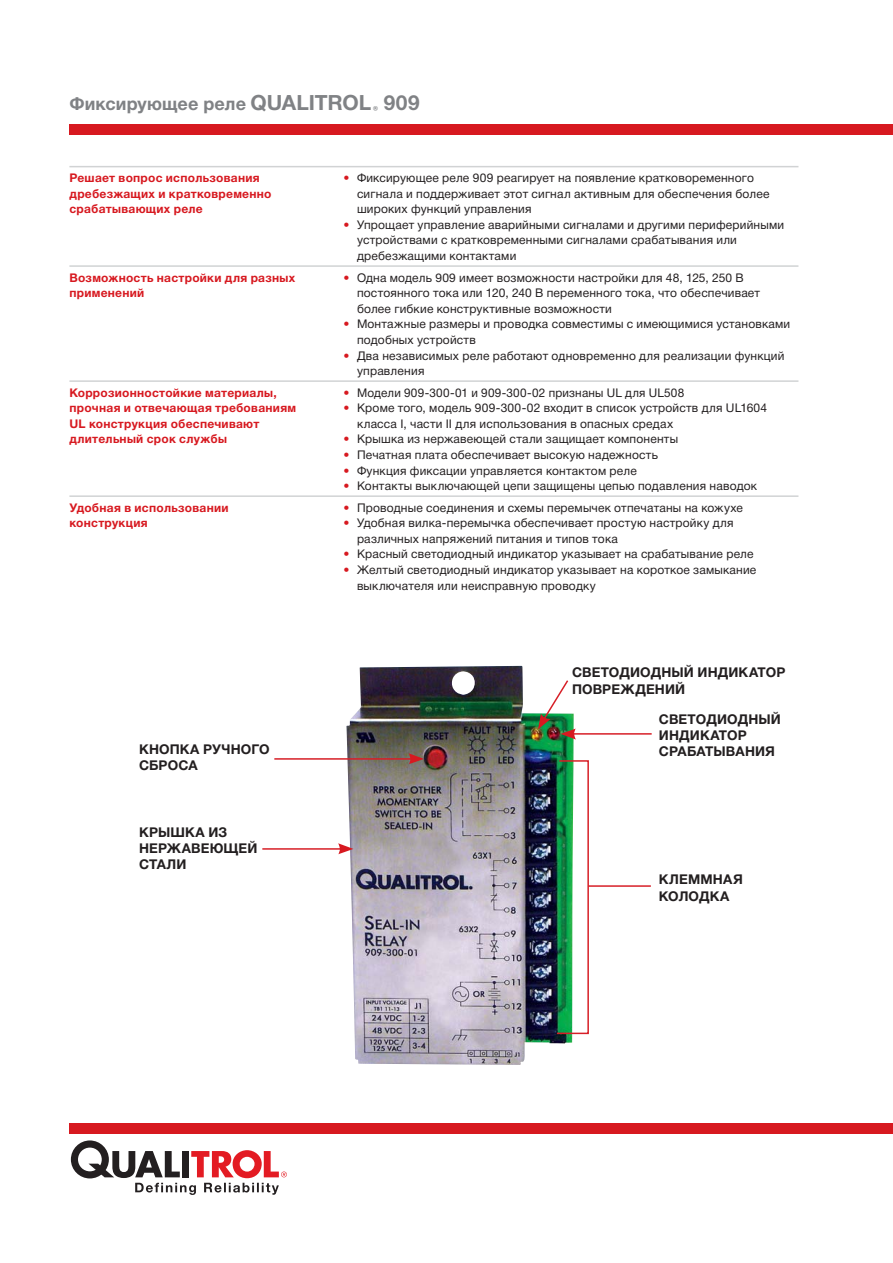
<style>
.page{position:relative;width:893px;height:1263px;background:#fff}
.page>*{position:absolute;margin:0;border:0;box-sizing:border-box;transform-origin:0 0}
.t1{font:700 18px "Helvetica Neue LTCYR";letter-spacing:.005em;color:#808285}
.t2{font:700 13.5px/16.2px "Helvetica Neue LTCYR";letter-spacing:.01em;color:#231f20}
.t3{font:12px/15.6px "Helvetica Neue LTCYR";letter-spacing:.015em;color:#231f20}
.t4{font:700 12px/15.6px "Helvetica Neue LTCYR";letter-spacing:.02em;color:#d71920}
.s1{font-size:21px}
.s2{font-weight:700;color:#d71920}
</style>
<div class="page">
<div style="left:69px;top:124px;width:824px;height:11px;background:#d71920"></div>
<div style="left:69px;top:1123px;width:824px;height:11px;background:#d71920"></div>
<svg style="left:71px;top:1140px;width:216px;height:55px"></svg>
<img style="left:346px;top:666px;width:228px;height:399px">
<hr style="left:274px;top:758px;width:140px;height:2px;background:#d71f27">
<svg style="left:409px;top:753px;width:15px;height:11px"></svg>
<hr style="left:262px;top:848px;width:81px;height:2px;background:#d71f27">
<svg style="left:338px;top:843px;width:15px;height:11px"></svg>
<hr style="left:571px;top:733px;width:81px;height:2px;background:#d71f27">
<svg style="left:555px;top:759px;width:34px;height:276px"></svg>
<hr style="left:588px;top:885px;width:63px;height:2px;background:#d71f27">
<svg style="left:538px;top:679px;width:38px;height:60px"></svg>
<hr style="left:69px;top:166px;width:729px;height:1px;background:#d1d3d4">
<hr style="left:69px;top:265px;width:729px;height:2px;background:#d1d3d4">
<hr style="left:69px;top:380px;width:729px;height:2px;background:#d1d3d4">
<hr style="left:69px;top:495px;width:729px;height:2px;background:#d1d3d4">
<h1 class="t1" style="left:69px;top:93px;width:352px">Фиксирующее реле <span class="s1">QUALITROL</span><sub>®</sub> <span class="s1">909</span></h1>
<p class="t4" style="left:69px;top:170px;width:204px">Решает вопрос использования дребезжащих и кратковременно срабатывающих реле</p>
<p class="t3" style="left:357px;top:170px;width:414px;text-indent:-14px"><span class="s2">•</span> Фиксирующее реле 909 реагирует на появление кратковоременного сигнала и поддерживает этот сигнал активным для обеспечения более широких функций управления</p>
<p class="t3" style="left:357px;top:217px;width:429px;text-indent:-14px"><span class="s2">•</span> Упрощает управление аварийными сигналами и другими периферийными устройствами с кратковременными сигналами срабатывания или дребезжащими контактами</p>
<p class="t4" style="left:69px;top:270px;width:227px">Возможность настройки для разных применений</p>
<p class="t3" style="left:357px;top:270px;width:405px;text-indent:-14px"><span class="s2">•</span> Одна модель 909 имеет возможности настройки для 48, 125, 250 В постоянного тока или 120, 240 В переменного тока, что обеспечивает более гибкие конструктивные возможности</p>
<p class="t3" style="left:357px;top:316px;width:435px;text-indent:-14px"><span class="s2">•</span> Монтажные размеры и проводка совместимы с имеющимися установками подобных устройств</p>
<p class="t3" style="left:357px;top:348px;width:429px;text-indent:-14px"><span class="s2">•</span> Два независимых реле работают одновременно для реализации функций управления</p>
<p class="t4" style="left:69px;top:385px;width:228px">Коррозионностойкие материалы, прочная и отвечающая требованиям<br>UL конструкция обеспечивают длительный срок службы</p>
<p class="t3" style="left:343px;top:385px;width:342px"><span class="s2">•</span> Модели 909-300-01 и 909-300-02 признаны UL для UL508</p>
<p class="t3" style="left:357px;top:400px;width:412px;text-indent:-14px"><span class="s2">•</span> Кроме того, модель 909-300-02 входит в список устройств для UL1604 класса I, части II для использования в опасных средах</p>
<p class="t3" style="left:343px;top:431px;width:336px"><span class="s2">•</span> Крышка из нержавеющей стали защищает компоненты</p>
<p class="t3" style="left:343px;top:447px;width:316px"><span class="s2">•</span> Печатная плата обеспечивает высокую надежность</p>
<p class="t3" style="left:343px;top:463px;width:295px"><span class="s2">•</span> Функция фиксации управляется контактом реле</p>
<p class="t3" style="left:343px;top:478px;width:415px"><span class="s2">•</span> Контакты выключающей цепи защищены цепью подавления наводок</p>
<p class="t4" style="left:69px;top:500px;width:161px">Удобная в использовании конструкция</p>
<p class="t3" style="left:343px;top:500px;width:401px"><span class="s2">•</span> Проводные соединения и схемы перемычек отпечатаны на кожухе</p>
<p class="t3" style="left:357px;top:515px;width:378px;text-indent:-14px"><span class="s2">•</span> Удобная вилка-перемычка обеспечивает простую настройку для различных напряжений питания и типов тока</p>
<p class="t3" style="left:343px;top:546px;width:412px"><span class="s2">•</span> Красный светодиодный индикатор указывает на срабатывание реле</p>
<p class="t3" style="left:357px;top:562px;width:401px;text-indent:-14px"><span class="s2">•</span> Желтый светодиодный индикатор указывает на короткое замыкание выключателя или неисправную проводку</p>
<p class="t2" style="left:139px;top:741px;width:132px">КНОПКА РУЧНОГО<br>СБРОСА</p>
<p class="t2" style="left:139px;top:824px;width:120px">КРЫШКА ИЗ<br>НЕРЖАВЕЮЩЕЙ<br>СТАЛИ</p>
<p class="t2" style="left:572px;top:664px;width:215px">СВЕТОДИОДНЫЙ ИНДИКАТОР<br>ПОВРЕЖДЕНИЙ</p>
<p class="t2" style="left:659px;top:711px;width:123px">СВЕТОДИОДНЫЙ<br>ИНДИКАТОР<br>СРАБАТЫВАНИЯ</p>
<p class="t2" style="left:659px;top:872px;width:85px">КЛЕММНАЯ<br>КОЛОДКА</p>
</div>
